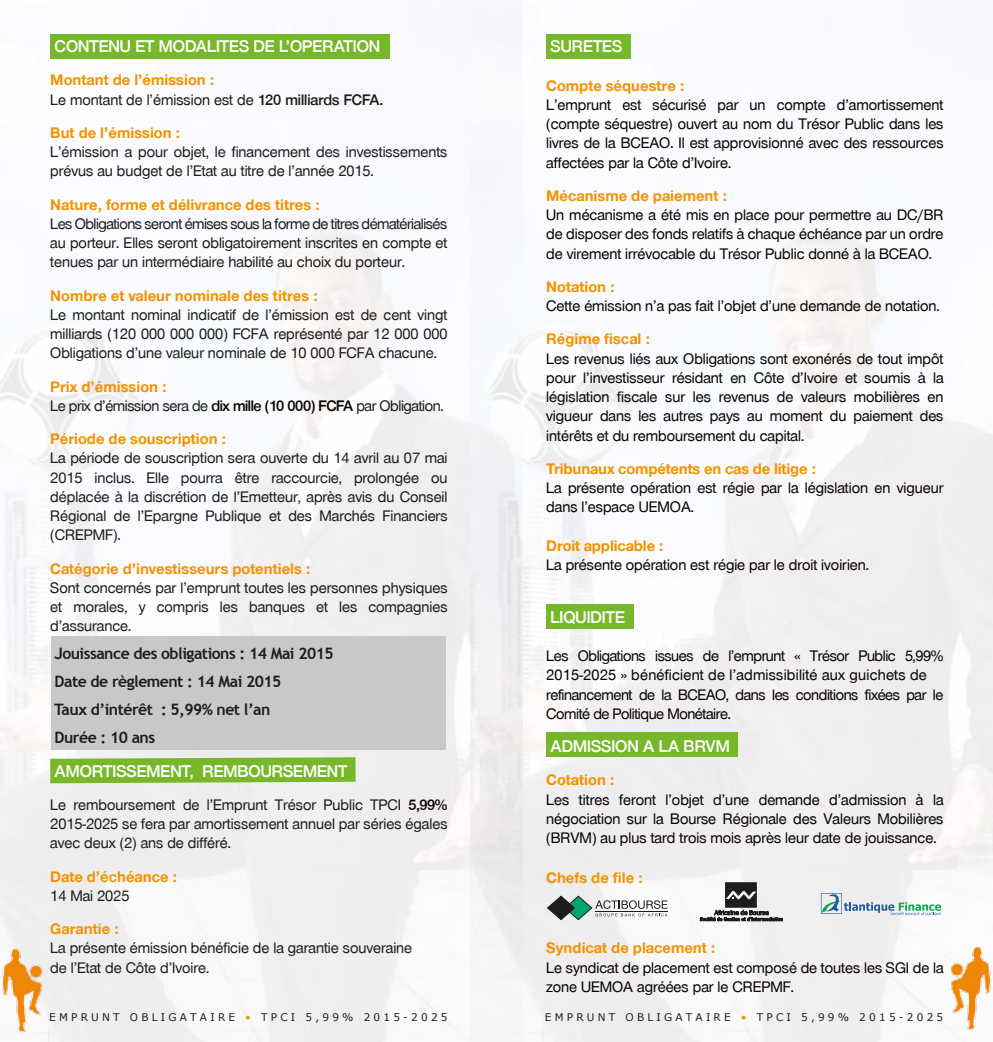
<style>
.page{position:relative;width:993px;height:1042px;background:#fff}
.page>*{position:absolute;margin:0;border:0;box-sizing:border-box;transform-origin:0 0}
.t1{font:600 17.5px "Nimbus San Nov D";color:#fff}
.t2{font:500 15.75px/19.2px "Nimbus San Nov D";color:#1d1d1b;text-align:justify}
.t3{font:500 15.75px/19.2px "Nimbus San Nov D";color:#070400;text-align:justify}
.t4{font:700 15.75px "Nimbus San Nov";color:#f39200}
.t5{font:500 15.75px/19.2px "Nimbus San Nov D";letter-spacing:-.025em;color:#070400}
.t6{font:700 15.75px/28px "Trebuchet MS";letter-spacing:-.03em;color:#1d1d1b}
.t7{font:500 15.75px "Nimbus San Nov D";letter-spacing:-.025em;color:#1d1d1b}
.t8{font:10.5px "Verdana";letter-spacing:.305em;color:#1d1d1b}
.s1{font-weight:600}
.s2{font-weight:600;color:#070400}
.s3{color:#f39200}
</style>
<div class="page">
<img style="left:0;top:34px;width:470px;height:1008px">
<img style="left:470px;top:34px;width:522px;height:1008px">
<div style="left:50px;top:34px;width:339px;height:25px;background:#77b82a"></div>
<div style="left:545px;top:34px;width:85px;height:25px;background:#77b82a"></div>
<div style="left:545px;top:604px;width:88px;height:24px;background:#77b82a"></div>
<div style="left:545px;top:732px;width:192px;height:25px;background:#77b82a"></div>
<svg style="left:50px;top:757px;width:305px;height:26px;background:#7ebb35"></svg>
<div style="left:51px;top:636px;width:394px;height:114px;background:#c8c8c8"></div>
<img style="left:925px;top:913px;width:67px;height:129px">
<img style="left:0;top:915px;width:66px;height:127px">
<svg style="left:546px;top:895px;width:121px;height:26px"></svg>
<svg style="left:820px;top:893px;width:120px;height:22px"></svg>
<div style="left:725px;top:882px;width:31px;height:25px;background:#1d1d1b;border:1px solid #1d1d1b"></div>
<svg style="left:725px;top:890px;width:31px;height:10px"></svg>
<svg style="left:699px;top:910px;width:83px;height:11px"></svg>
<p class="t1" style="left:55px;top:36px;width:327px">CONTENU ET MODALITES DE L’OPERATION</p>
<p class="t4" style="left:50px;top:71px;width:165px">Montant de l’émission :</p>
<p class="t2" style="left:50px;top:90px;width:334px">Le montant de l’émission est de <span class="s1">120 milliards FCFA.</span></p>
<p class="t4" style="left:50px;top:123px;width:131px">But de l’émission :</p>
<p class="t2" style="left:50px;top:142px;width:398px">L’émission a pour objet, le financement des investissements prévus au budget de l’Etat au titre de l’année 2015.</p>
<p class="t4" style="left:50px;top:195px;width:271px">Nature, forme et délivrance des titres :</p>
<p class="t2" style="left:50px;top:214px;width:398px">Les Obligations seront émises sous la forme de titres dématérialisés au porteur. Elles seront obligatoirement inscrites en compte et tenues par un intermédiaire habilité au choix du porteur.</p>
<p class="t4" style="left:50px;top:286px;width:269px">Nombre et valeur nominale des titres :</p>
<p class="t2" style="left:50px;top:305px;width:398px">Le montant nominal indicatif de l’émission est de cent vingt milliards (120 000 000 000) FCFA représenté par 12 000 000<br>Obligations d’une valeur nominale de 10 000 FCFA chacune.</p>
<p class="t4" style="left:50px;top:377px;width:118px">Prix d’émission :</p>
<p class="t7" style="left:50px;top:396px;width:394px">Le prix d’émission sera de <span class="s2">dix mille (10 000) FCFA</span> par Obligation.</p>
<p class="t4" style="left:50px;top:429px;width:177px">Période de souscription :</p>
<p class="t2" style="left:50px;top:448px;width:398px">La période de souscription sera ouverte du 14 avril au 07 mai 2015 inclus. Elle pourra être raccourcie, prolongée ou déplacée à la discrétion de l’Emetteur, après avis du Conseil Régional de l’Epargne Publique et des Marchés Financiers (CREPMF).</p>
<p class="t4" style="left:50px;top:559px;width:262px">Catégorie d’investisseurs potentiels :</p>
<p class="t2" style="left:50px;top:578px;width:398px">Sont concernés par l’emprunt toutes les personnes physiques et morales, y compris les banques et les compagnies d’assurance.</p>
<p class="t6" style="left:54px;top:640px;width:281px">Jouissance des obligations : 14 Mai 2015<br>Date de règlement : 14 Mai 2015<br>Taux d’intérêt : 5,99% net l’an<br>Durée : 10 ans</p>
<p class="t1" style="left:55px;top:760px;width:294px">AMORTISSEMENT, REMBOURSEMENT</p>
<p class="t2" style="left:50px;top:795px;width:398px">Le remboursement de l’Emprunt Trésor Public TPCI <span class="s2">5,99% </span>2015-2025 se fera par amortissement annuel par séries égales avec deux (2) ans de différé.</p>
<p class="t4" style="left:50px;top:867px;width:128px">Date d’échéance :</p>
<p class="t2" style="left:50px;top:886px;width:81px">14 Mai 2025</p>
<p class="t4" style="left:50px;top:919px;width:70px">Garantie :</p>
<p class="t2" style="left:50px;top:938px;width:363px">La présente émission bénéficie de la garantie souveraine de l’Etat de Côte d’Ivoire.</p>
<p class="t1" style="left:550px;top:36px;width:73px">SURETES</p>
<p class="t4" style="left:546px;top:76px;width:140px">Compte séquestre :</p>
<p class="t3" style="left:546px;top:95px;width:398px">L’emprunt est sécurisé par un compte d’amortissement (compte séquestre) ouvert au nom du Trésor Public dans les livres de la BCEAO. Il est approvisionné avec des ressources affectées par la Côte d’Ivoire.</p>
<p class="t4" style="left:546px;top:186px;width:182px">Mécanisme de paiement :</p>
<p class="t3" style="left:546px;top:205px;width:398px">Un mécanisme a été mis en place pour permettre au DC/BR de disposer des fonds relatifs à chaque échéance par un ordre de virement irrévocable du Trésor Public donné à la BCEAO.</p>
<p class="t4" style="left:546px;top:277px;width:70px">Notation :</p>
<p class="t3" style="left:546px;top:296px;width:394px">Cette émission n’a pas fait l’objet d’une demande de notation.</p>
<p class="t4" style="left:546px;top:330px;width:105px">Régime fiscal :</p>
<p class="t3" style="left:546px;top:349px;width:398px">Les revenus liés aux Obligations sont exonérés de tout impôt pour l’investisseur résidant en Côte d’Ivoire et soumis à la législation fiscale sur les revenus de valeurs mobilières en vigueur dans les autres pays au moment du paiement des intérêts et du remboursement du capital.</p>
<p class="t4" style="left:546px;top:459px;width:271px">Tribunaux compétents en cas de litige :</p>
<p class="t3" style="left:546px;top:478px;width:398px">La présente opération est régie par la législation en vigueur dans l’espace UEMOA.</p>
<p class="t4" style="left:546px;top:536px;width:119px">Droit applicable :</p>
<p class="t3" style="left:546px;top:555px;width:324px">La présente opération est régie par le droit ivoirien.</p>
<p class="t1" style="left:550px;top:606px;width:76px">LIQUIDITE</p>
<p class="t5" style="left:546px;top:646px;width:398px">Les Obligations issues de l’emprunt « Trésor Public 5,99% 2015-2025 » bénéficient de l’admissibilité aux guichets de refinancement de la BCEAO, dans les conditions fixées par le Comité de Politique Monétaire.</p>
<p class="t1" style="left:550px;top:736px;width:181px">ADMISSION A LA BRVM</p>
<p class="t4" style="left:546px;top:771px;width:70px">Cotation :</p>
<p class="t3" style="left:546px;top:790px;width:398px">Les titres feront l’objet d’une demande d’admission à la négociation sur la Bourse Régionale des Valeurs Mobilières (BRVM) au plus tard trois mois après leur date de jouissance.</p>
<p class="t4" style="left:546px;top:869px;width:98px">Chefs de file :</p>
<p class="t4" style="left:546px;top:939px;width:171px">Syndicat de placement :</p>
<p class="t3" style="left:546px;top:958px;width:398px">Le syndicat de placement est composé de toutes les SGI de la zone UEMOA agréées par le CREPMF.</p>
<p class="t8" style="left:49px;top:1009px;width:399px">EMPRUNT OBLIGATAIRE <span class="s3">•</span> TPCI 5,99% 2015-2025</p>
<p class="t8" style="left:544px;top:1009px;width:399px">EMPRUNT OBLIGATAIRE <span class="s3">•</span> TPCI 5,99% 2015-2025</p>
</div>
